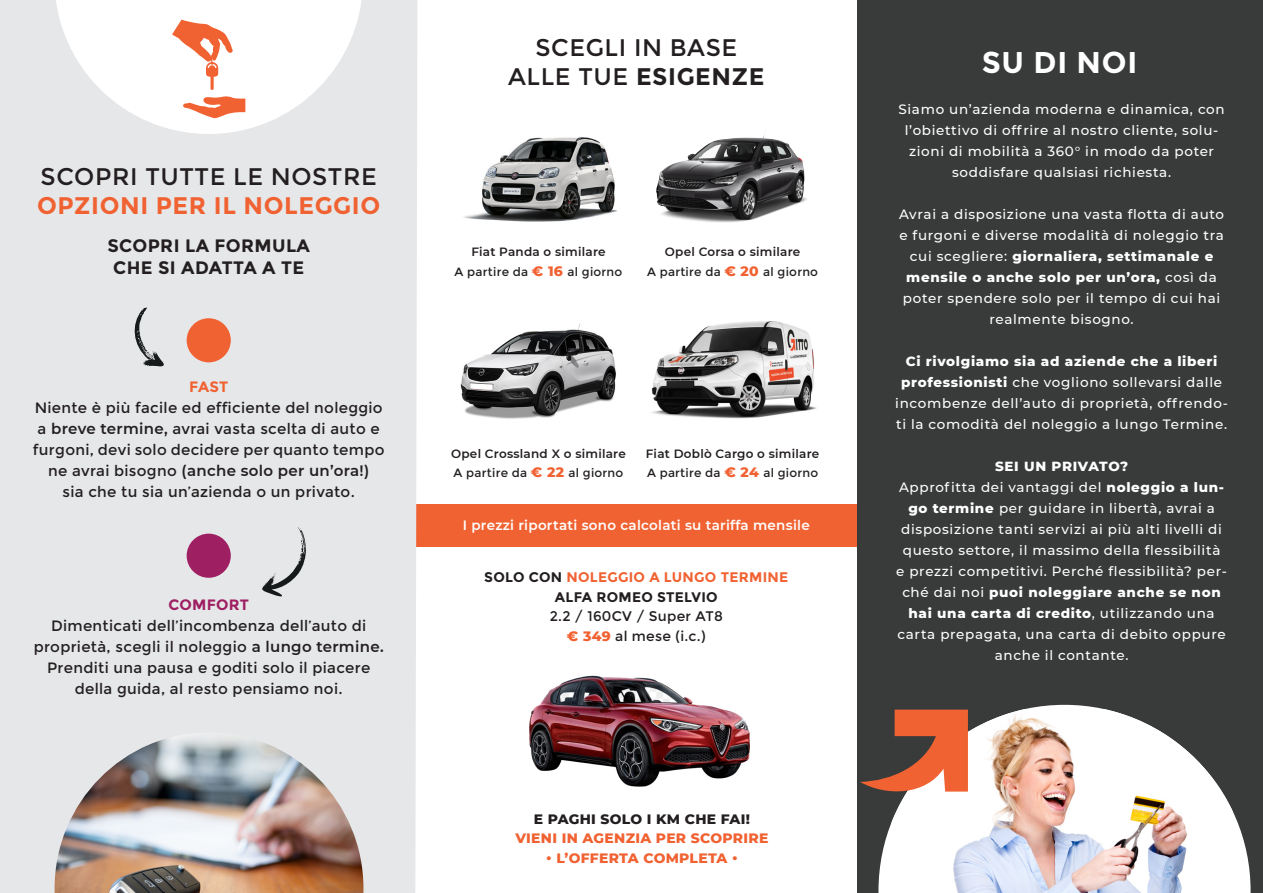
<style>
.page{position:relative;width:1263px;height:893px;background:#fff}
.page>*{position:absolute;margin:0;border:0;box-sizing:border-box;transform-origin:0 0}
.t1{font:700 30px "Montserrat";letter-spacing:.025em;color:#fff}
.t2{font:700 24px/28.8px "Montserrat";letter-spacing:.025em;color:#f16232}
.t3{font:700 24px "Montserrat";letter-spacing:.025em;color:#231f20}
.t4{font:24px "Montserrat";letter-spacing:.025em;color:#231f20}
.t5{font:700 18px "Montserrat";letter-spacing:.02em;color:#231f20}
.t6{font:15px/21px "Montserrat";letter-spacing:.02em;color:#231f20;text-align:center}
.t7{font:600 15px "Montserrat";letter-spacing:.02em;color:#231f20}
.t8{font:700 15px "Montserrat";letter-spacing:.02em;color:#9e1f62}
.t9{font:700 15px "Montserrat";color:#f16232}
.t10{font:800 13.95px "Montserrat";letter-spacing:.02em;color:#f16232}
.t11{font:13.95px "Montserrat";letter-spacing:.02em;color:#231f20}
.t12{font:700 13.95px "Montserrat";letter-spacing:.02em;color:#f16232}
.t13{font:800 13.95px "Montserrat";letter-spacing:.02em;color:#231f20}
.t14{font:700 13.95px "Montserrat";letter-spacing:.02em;color:#231f20}
.t15{font:500 13.5px/21px "Montserrat";letter-spacing:.05em;color:#fff;text-align:center}
.t16{font:600 13.5px "Montserrat";letter-spacing:.02em;color:#fff}
.t17{font:800 13.5px "Montserrat";letter-spacing:.05em;color:#fff}
.t18{font:12px "Montserrat";letter-spacing:.02em;color:#231f20}
.t19{font:600 12px "Montserrat";letter-spacing:.02em;color:#231f20}
.s1{font-weight:400;color:#231f20}
.s2{font-weight:600}
.s3{font-weight:400}
.s4{font-weight:800;font-size:13.95px;color:#f16232}
.s5{color:#231f20}
.s6{font-weight:800;color:#f16232}
.s7{font-weight:800}
</style>
<div class="page">
<div style="left:405px;top:504px;width:489px;height:42px;background:#f16232"></div>
<div style="left:0;top:0;width:417px;height:893px;background:#e6e7e9"></div>
<img style="left:463px;top:137px;width:154px;height:85px">
<img style="left:460px;top:323px;width:156px;height:96px">
<img style="left:656px;top:134px;width:151px;height:89px">
<img style="left:529px;top:675px;width:221px;height:112px">
<svg style="left:55px;top:0;width:308px;height:134px"></svg>
<div style="left:187px;top:318px;width:44px;height:44px;background:#f16232;border-radius:50%"></div>
<div style="left:187px;top:534px;width:44px;height:44px;background:#9e1f62;border-radius:50%"></div>
<svg style="left:261px;top:527px;width:45px;height:70px;background:#c9cacc"></svg>
<svg style="left:131px;top:307px;width:35px;height:61px;background:#c2c3c5"></svg>
<div style="left:857px;top:0;width:406px;height:893px;background:#393a3a"></div>
<svg style="left:878px;top:705px;width:372px;height:188px"></svg>
<img style="left:892px;top:709px;width:340px;height:184px">
<svg style="left:860px;top:710px;width:108px;height:87px"></svg>
<img style="left:55px;top:732px;width:308px;height:161px">
<img style="left:652px;top:321px;width:165px;height:98px">
<p class="t2" style="left:37px;top:162px;width:344px"><span class="s1">SCOPRI TUTTE LE NOSTRE<br></span>OPZIONI PER IL NOLEGGIO</p>
<p class="t5" style="left:107px;top:235px;width:204px">SCOPRI LA FORMULA</p>
<p class="t5" style="left:113px;top:257px;width:193px">CHE SI ADATTA A TE</p>
<p class="t9" style="left:189px;top:378px;width:41px">FAST</p>
<p class="t6" style="left:33px;top:398px;width:353px">Niente è più facile ed efficiente del noleggio a <span class="s2">breve termine,</span> avrai vasta scelta di auto e furgoni, devi solo decidere per quanto tempo</p>
<p class="t7" style="left:48px;top:460px;width:322px"><span class="s3">ne avrai bisogno</span> (anche solo per un’ora!)</p>
<p class="t6" style="left:63px;top:482px;width:294px">sia che tu sia un’azienda o un privato.</p>
<p class="t8" style="left:168px;top:596px;width:82px">COMFORT</p>
<p class="t6" style="left:34px;top:615px;width:351px">Dimenticati dell’incombenza dell’auto di proprietà, scegli il noleggio <span class="s2">a lungo termine.</span></p>
<p class="t6" style="left:47px;top:657px;width:325px">Prenditi una pausa e goditi solo il piacere</p>
<p class="t6" style="left:75px;top:678px;width:269px">della guida, al resto pensiamo noi.</p>
<p class="t4" style="left:535px;top:34px;width:203px">SCEGLI IN BASE</p>
<p class="t3" style="left:508px;top:62px;width:258px"><span class="s3">ALLE TUE</span> ESIGENZE</p>
<p class="t19" style="left:471px;top:244px;width:136px">Fiat Panda o similare</p>
<p class="t18" style="left:455px;top:265px;width:169px">A partire da <span class="s4">€ 16</span> al giorno</p>
<p class="t19" style="left:665px;top:244px;width:137px">Opel Corsa o similare</p>
<p class="t18" style="left:647px;top:265px;width:173px">A partire da <span class="s4">€ 20</span> al giorno</p>
<p class="t19" style="left:451px;top:445px;width:176px">Opel Crossland X o similare</p>
<p class="t18" style="left:454px;top:466px;width:171px">A partire da <span class="s4">€ 22</span> al giorno</p>
<p class="t19" style="left:646px;top:445px;width:175px">Fiat Doblò Cargo o similare</p>
<p class="t18" style="left:647px;top:466px;width:173px">A partire da <span class="s4">€ 24</span> al giorno</p>
<p class="t16" style="left:463px;top:515px;width:348px">I prezzi riportati sono calcolati su tariffa mensile</p>
<p class="t12" style="left:484px;top:569px;width:305px"><span class="s5">SOLO CON</span> NOLEGGIO A LUNGO TERMINE</p>
<p class="t14" style="left:555px;top:588px;width:164px">ALFA ROMEO STELVIO</p>
<p class="t11" style="left:550px;top:608px;width:175px">2.2 / 160CV / Super AT8</p>
<p class="t11" style="left:567px;top:628px;width:140px"><span class="s6">€ 349</span> al mese (i.c.)</p>
<p class="t13" style="left:534px;top:809px;width:218px">E PAGHI SOLO I KM CHE FAI!</p>
<p class="t10" style="left:516px;top:828px;width:254px">VIENI IN AGENZIA PER SCOPRIRE</p>
<p class="t10" style="left:546px;top:848px;width:193px">• L’OFFERTA COMPLETA •</p>
<p class="t1" style="left:982px;top:45px;width:157px">SU DI NOI</p>
<p class="t15" style="left:898px;top:98px;width:328px">Siamo un’azienda moderna e dinamica, con l’obiettivo di offrire al nostro cliente, solu&shy;zioni di mobilità a 360° in modo da poter soddisfare qualsiasi richiesta.</p>
<p class="t15" style="left:899px;top:203px;width:326px">Avrai a disposizione una vasta flotta di auto e furgoni e diverse modalità di noleggio tra cui scegliere: <span class="s7">giornaliera, settimanale e mensile o anche solo per un’ora,</span> così da poter spendere solo per il tempo di cui hai realmente bisogno.</p>
<p class="t15" style="left:895px;top:350px;width:334px"><span class="s7">Ci rivolgiamo sia ad aziende che a liberi professionisti</span> che vogliono sollevarsi dalle incombenze dell’auto di proprietà, offrendo&shy;ti la comodità del noleggio a lungo Termine.</p>
<p class="t17" style="left:995px;top:456px;width:135px">SEI UN PRIVATO?</p>
<p class="t15" style="left:899px;top:476px;width:327px">Approfitta dei vantaggi del <span class="s7">noleggio a lun&shy;go termine</span> per guidare in libertà, avrai a disposizione tanti servizi ai più alti livelli di questo settore, il massimo della flessibilità</p>
<p class="t15" style="left:896px;top:560px;width:332px">e prezzi competitivi. Perché flessibilità? per&shy;ché dai noi <span class="s7">puoi noleggiare anche se non hai una carta di credito</span>, utilizzando una carta prepagata, una carta di debito oppure anche il contante.</p>
</div>
